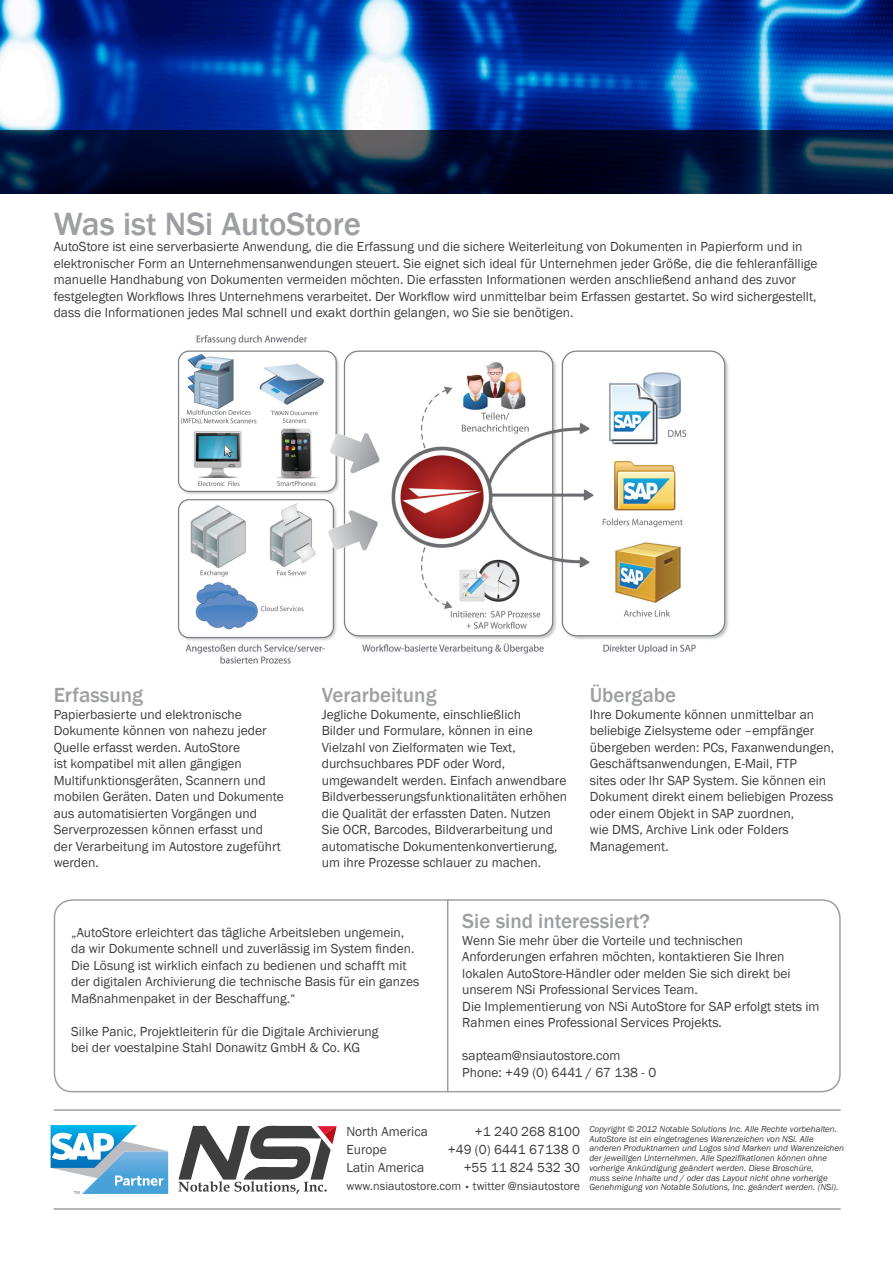
<style>
.page{position:relative;width:893px;height:1263px;background:#fff}
.page>*{position:absolute;margin:0;border:0;box-sizing:border-box;transform-origin:0 0}
.t1{font:500 33px "Franklin Gothic";color:#9d9fa2}
.t2{font:500 21px "Franklin Gothic";color:#9d9fa2}
.front_cover_fc_-_bro{font:13.5px/16.5px "Franklin Gothic";color:#3e3e3f}
.front_cover_fc_-_bro-2{font:12px "Franklin Gothic";color:#3e3e3f}
.t3{font:italic 9px/9.8px "Franklin Gothic";color:#3e3e3f}
.s1{font-size:9px}
</style>
<div class="page">
<img style="left:177px;top:335px;width:552px;height:329px">
<img style="left:0;top:0;width:893px;height:131px">
<svg style="left:0;top:131px;width:893px;height:63px;background:#051434"></svg>
<hr style="left:54px;top:1109px;width:787px;height:2px;background:#9d9fa2">
<hr style="left:54px;top:1208px;width:787px;height:2px;background:#9d9fa2">
<div style="left:54px;top:899px;width:787px;height:193px;border:2px solid #9d9fa2;border-radius:18px"></div>
<hr style="left:447px;top:899px;width:1px;height:193px;background:#9d9fa2">
<svg style="left:178px;top:1125px;width:159px;height:69px"></svg>
<svg style="left:51px;top:1125px;width:117px;height:69px"></svg>
<p class="t1" style="left:54px;top:203px;width:309px">Was ist NSi AutoStore</p>
<p class="front_cover_fc_-_bro" style="left:54px;top:239px;width:765px">AutoStore ist eine serverbasierte Anwendung, die die Erfassung und die sichere Weiterleitung von Dokumenten in Papierform und in elektronischer Form an Unternehmensanwendungen steuert. Sie eignet sich ideal für Unternehmen jeder Größe, die die fehleranfällige manuelle Handhabung von Dokumenten vermeiden möchten. Die erfassten Informationen werden anschließend anhand des zuvor festgelegten Workflows Ihres Unternehmens verarbeitet. Der Workflow wird unmittelbar beim Erfassen gestartet. So wird sichergestellt, dass die Informationen jedes Mal schnell und exakt dorthin gelangen, wo Sie sie benötigen.</p>
<p class="t2" style="left:54px;top:682px;width:91px">Erfassung</p>
<p class="front_cover_fc_-_bro" style="left:54px;top:706px;width:232px">Papierbasierte und elektronische Dokumente können von nahezu jeder Quelle erfasst werden. AutoStore<br>ist kompatibel mit allen gängigen Multifunktionsgeräten, Scannern und mobilen Geräten. Daten und Dokumente aus automatisierten Vorgängen und Serverprozessen können erfasst und der Verarbeitung im Autostore zugeführt werden.</p>
<p class="t2" style="left:322px;top:682px;width:116px">Verarbeitung</p>
<p class="front_cover_fc_-_bro" style="left:322px;top:706px;width:247px">Jegliche Dokumente, einschließlich<br>Bilder und Formulare, können in eine Vielzahl von Zielformaten wie Text, durchsuchbares PDF oder Word, umgewandelt werden. Einfach anwendbare Bildverbesserungsfunktionalitäten erhöhen die Qualität der erfassten Daten. Nutzen Sie OCR, Barcodes, Bildverarbeitung und automatische Dokumentenkonvertierung, um ihre Prozesse schlauer zu machen.</p>
<p class="t2" style="left:590px;top:682px;width:88px">Übergabe</p>
<p class="front_cover_fc_-_bro" style="left:590px;top:706px;width:246px">Ihre Dokumente können unmittelbar an beliebige Zielsysteme oder –empfänger übergeben werden: PCs, Faxanwendungen, Geschäftsanwendungen, E-Mail, FTP<br>sites oder Ihr SAP System. Sie können ein Dokument direkt einem beliebigen Prozess oder einem Objekt in SAP zuordnen,<br>wie DMS, Archive Link oder Folders Management.</p>
<p class="front_cover_fc_-_bro" style="left:71px;top:924px;width:350px">„AutoStore erleichtert das tägliche Arbeitsleben ungemein, da wir Dokumente schnell und zuverlässig im System finden.<br>Die Lösung ist wirklich einfach zu bedienen und schafft mit der digitalen Archivierung die technische Basis für ein ganzes Maßnahmenpaket in der Beschaffung.“</p>
<p class="front_cover_fc_-_bro" style="left:71px;top:1023px;width:309px">Silke Panic, Projektleiterin für die Digitale Archivierung</p>
<p class="front_cover_fc_-_bro" style="left:71px;top:1040px;width:291px">bei der voestalpine Stahl Donawitz GmbH &amp; Co. KG</p>
<p class="t2" style="left:462px;top:908px;width:189px">Sie sind interessiert?</p>
<p class="front_cover_fc_-_bro" style="left:462px;top:932px;width:330px">Wenn Sie mehr über die Vorteile und technischen Anforderungen erfahren möchten, kontaktieren Sie Ihren lokalen AutoStore-Händler oder melden Sie sich direkt bei unserem NSi Professional Services Team.</p>
<p class="front_cover_fc_-_bro" style="left:462px;top:998px;width:359px">Die Implementierung von NSi AutoStore for SAP erfolgt stets im<br>Rahmen eines Professional Services Projekts.</p>
<p class="front_cover_fc_-_bro" style="left:462px;top:1048px;width:160px">sapteam@nsiautostore.com</p>
<p class="front_cover_fc_-_bro" style="left:462px;top:1064px;width:195px">Phone: +49 (0) 6441 / 67 138 - 0</p>
<p class="front_cover_fc_-_bro" style="left:346px;top:1123px;width:83px">North America</p>
<p class="front_cover_fc_-_bro" style="left:475px;top:1123px;width:107px">+1 240 268 8100</p>
<p class="front_cover_fc_-_bro" style="left:346px;top:1141px;width:42px">Europe</p>
<p class="front_cover_fc_-_bro" style="left:448px;top:1141px;width:134px">+49 (0) 6441 67138 0</p>
<p class="front_cover_fc_-_bro" style="left:346px;top:1159px;width:79px">Latin America</p>
<p class="front_cover_fc_-_bro" style="left:464px;top:1159px;width:118px">+55 11 824 532 30</p>
<p class="front_cover_fc_-_bro-2" style="left:346px;top:1178px;width:235px">www.nsiautostore.com <span class="s1">•</span> twitter @nsiautostore</p>
<p class="t3" style="left:589px;top:1124px;width:256px">Copyright © 2012 Notable Solutions Inc. Alle Rechte vorbehalten.<br>AutoStore ist ein eingetragenes Warenzeichen von NSi. Alle anderen Produktnamen und Logos sind Marken und Warenzeichen der jeweiligen Unternehmen. Alle Spezifikationen können ohne vorherige Ankündigung geändert werden. Diese Broschüre,<br>muss seine Inhalte und / oder das Layout nicht ohne vorherige Genehmigung von Notable Solutions, Inc. geändert werden. (NSi).</p>
</div>
